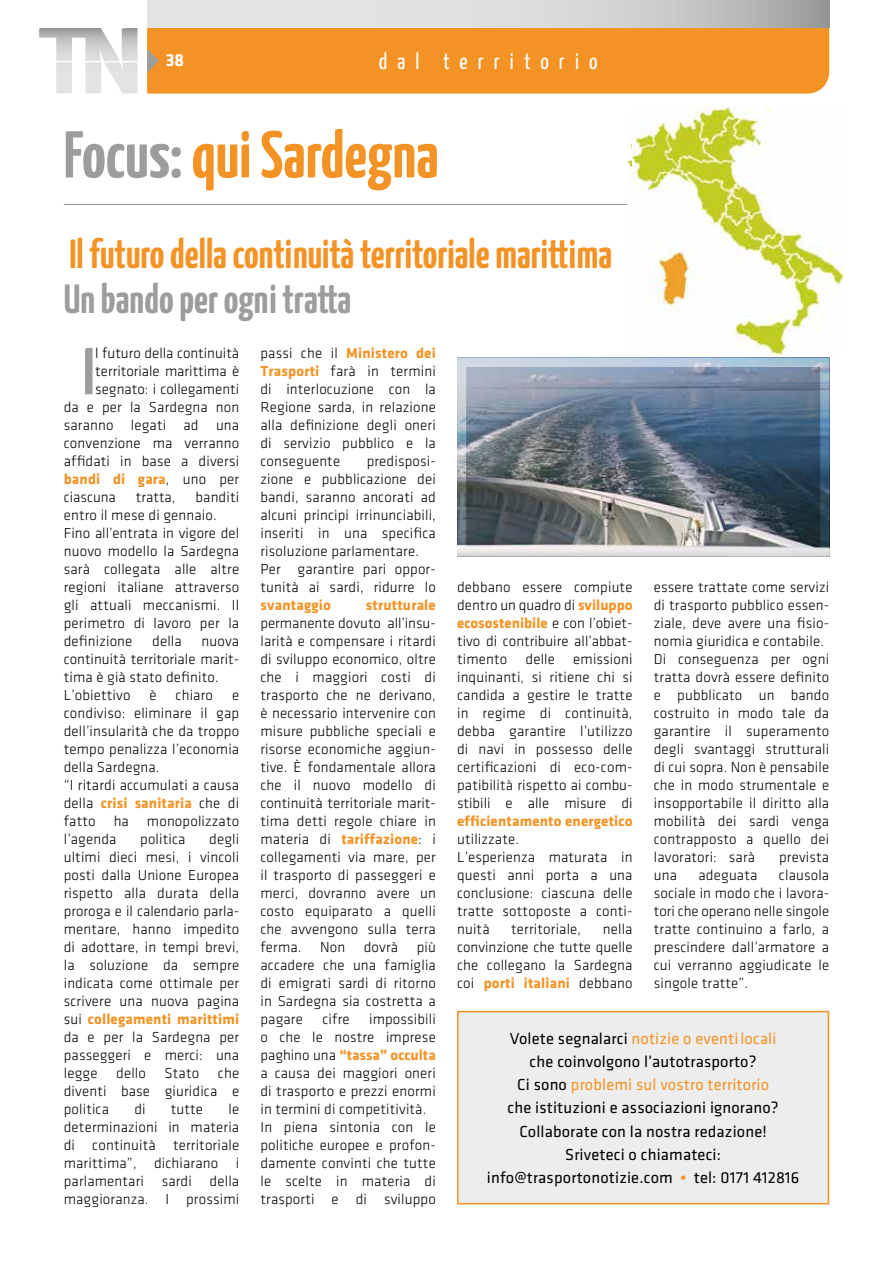
<style>
.page{position:relative;width:893px;height:1263px;background:#fff}
.page>*{position:absolute;margin:0;border:0;box-sizing:border-box;transform-origin:0 0}
.t1{font:700 66.45px "Yanone Kaffeesatz";color:#9d9d9c}
.t2{font:700 66px "Yanone Kaffeesatz";color:#f39325}
.t3{font:700 40.5px "Yanone Kaffeesatz";color:#f39325}
.t4{font:700 40.5px "Yanone Kaffeesatz";color:#9d9d9c}
.t5{font:22.5px "Yanone Kaffeesatz";letter-spacing:.45em;color:#fff}
.t6{font:700 18px "Klavika";color:#fff}
.t7{font:16.5px/23.2px "Klavika";letter-spacing:.01em;color:#000;text-align:center}
.t8{font:15px/18px "Klavika Light OSF";letter-spacing:.01em;color:#000}
.t9{font:700 15px "Klavika";letter-spacing:.01em;color:#f39325}
.s1{color:#9d9d9c}
.s2{font-family:"Klavika Light OSF";font-weight:400;color:#000}
.s3{font-family:"Klavika";font-weight:700;color:#f39325}
.s4{color:#f39325}
.s5{font-weight:700;color:#f39325}
</style>
<div class="page">
<hr style="left:64px;top:204px;width:568px;height:1px;background:#9d9d9c">
<div style="left:458px;top:1011px;width:370px;height:193px;background:#ededed"></div>
<div style="left:457px;top:1011px;width:372px;height:193px;border:2px solid #f39325"></div>
<img style="left:632px;top:106px;width:210px;height:248px">
<img style="left:467px;top:368px;width:352px;height:178px">
<div style="left:457px;top:358px;width:372px;height:198px;border:9px solid #fff"></div>
<div style="left:147px;top:28px;width:682px;height:66px;background:#f39325"></div>
<svg style="left:147px;top:0;width:682px;height:28px;background:#d4d4d4"></svg>
<svg style="left:39px;top:28px;width:98px;height:33px"></svg>
<svg style="left:56px;top:62px;width:81px;height:32px;fill:#e3e3e3"></svg>
<p class="t6" style="left:166px;top:50px;width:20px">38</p>
<h3 class="t5" style="left:379px;top:45px;width:220px">dal territorio</h3>
<h2 class="t2" style="left:64px;top:108px;width:376px"><span class="s1">Focus:</span> qui Sardegna</h2>
<h3 class="t3" style="left:69px;top:225px;width:544px">Il futuro della continuità territoriale marittima</h3>
<h3 class="t4" style="left:64px;top:270px;width:289px">Un bando per ogni tratta</h3>
<p class="t8" style="left:64px;top:344px;width:177px;text-align:right">l futuro della continuità territoriale marittima è segnato: i collegamenti<br>da e per la Sardegna non saranno legati ad una convenzione ma verranno affidati in base a diversi</p>
<p class="t9" style="left:64px;top:471px;width:177px">bandi di gara<span class="s2">, uno per</span></p>
<p class="t8" style="left:64px;top:488px;width:54px">ciascuna</p>
<p class="t8" style="left:136px;top:488px;width:41px">tratta,</p>
<h1 class="t1" style="left:83px;top:324px;width:13px">I</h1>
<p class="t8" style="left:64px;top:488px;width:177px;text-indent:132px">banditi entro il mese di gennaio.<br>Fino all’entrata in vigore del nuovo modello la Sardegna sarà collegata alle altre regioni italiane attraverso gli attuali meccanismi. Il perimetro di lavoro per la definizione</p>
<p class="t8" style="left:152px;top:632px;width:31px">della</p>
<p class="t8" style="left:64px;top:632px;width:177px;text-indent:138px">nuova continuità territoriale marit&shy;tima è già stato definito.<br>L’obiettivo</p>
<p class="t8" style="left:149px;top:686px;width:9px">è</p>
<p class="t8" style="left:176px;top:686px;width:39px">chiaro</p>
<p class="t8" style="left:64px;top:686px;width:177px;text-indent:168px">e condiviso: eliminare il gap dell’insularità che da troppo tempo penalizza l’economia della Sardegna.<br>“I ritardi accumulati a causa</p>
<p class="t9" style="left:64px;top:795px;width:177px"><span class="s2">della</span> crisi sanitaria <span class="s2">che di</span></p>
<p class="t8" style="left:64px;top:812px;width:177px">fatto ha monopolizzato l’agenda</p>
<p class="t8" style="left:64px;top:830px;width:177px;text-align:justify;text-indent:145px">degli ultimi dieci mesi, i vincoli posti dalla Unione Europea rispetto alla durata della proroga e il calendario parla&shy;mentare, hanno impedito di adottare, in tempi brevi, la soluzione da sempre indicata come ottimale per scrivere una nuova pagina</p>
<p class="t9" style="left:64px;top:1011px;width:177px"><span class="s2">sui</span> collegamenti marittimi</p>
<p class="t8" style="left:64px;top:1028px;width:177px;text-align:justify">da e per la Sardegna per passeggeri e merci: una legge dello Stato che diventi base giuridica e politica</p>
<p class="t8" style="left:140px;top:830px;width:47px">politica</p>
<p class="t8" style="left:64px;top:1100px;width:177px;text-align:justify;text-indent:165px">le determinazioni in materia di continuità territoriale marittima”, dichiarano i parlamentari sardi della maggioranza. I prossimi</p>
<p class="t8" style="left:134px;top:1100px;width:13px">di</p>
<p class="t8" style="left:171px;top:1100px;width:34px">tutte</p>
<p class="t9" style="left:260px;top:345px;width:177px"><span class="s2">passi che il</span> Ministero dei</p>
<p class="t8" style="left:260px;top:362px;width:177px;text-align:justify"><span class="s3">Trasporti</span> farà in termini di interlocuzione con la Regione sarda, in relazione alla definizione degli oneri di servizio pubblico e la conseguente</p>
<p class="t8" style="left:260px;top:452px;width:177px;text-indent:106px">predisposi&shy;zione e pubblicazione dei bandi, saranno ancorati ad alcuni principi irrinunciabili, inseriti in una specifica risoluzione parlamentare.<br>Per garantire pari oppor&shy;tunità ai sardi, ridurre lo</p>
<p class="t9" style="left:260px;top:597px;width:72px">svantaggio</p>
<p class="t9" style="left:366px;top:597px;width:72px">strutturale</p>
<p class="t8" style="left:260px;top:614px;width:177px;text-align:justify">permanente dovuto all’insu&shy;larità e compensare i ritardi di sviluppo economico, oltre che i maggiori costi di trasporto che ne derivano, è necessario intervenire con misure pubbliche speciali e risorse economiche aggiun&shy;tive. È fondamentale allora che il nuovo modello di continuità territoriale marit&shy;tima detti regole chiare in</p>
<p class="t9" style="left:260px;top:831px;width:177px"><span class="s2">materia di</span> tariffazione<span class="s2">: i</span></p>
<p class="t8" style="left:260px;top:849px;width:177px;text-align:justify">collegamenti via mare, per il trasporto di passeggeri e merci, dovranno avere un costo equiparato a quelli che avvengono sulla terra ferma. Non dovrà più accadere che una famiglia di emigrati sardi di ritorno in Sardegna sia costretta a pagare</p>
<p class="t8" style="left:322px;top:1011px;width:29px">cifre</p>
<p class="t8" style="left:260px;top:1011px;width:177px;text-align:right">impossibili<br>o che le nostre imprese</p>
<p class="t9" style="left:260px;top:1047px;width:177px"><span class="s2">paghino una</span> “tassa” occulta</p>
<p class="t8" style="left:260px;top:1065px;width:177px">a causa dei maggiori oneri di trasporto e prezzi enormi in termini di competitività.<br>In piena sintonia con le politiche europee e profon&shy;damente convinti che tutte le scelte in materia di trasporti e di sviluppo</p>
<p class="t8" style="left:457px;top:579px;width:177px">debbano essere compiute dentro un quadro di <span class="s3">sviluppo</span></p>
<p class="t9" style="left:457px;top:615px;width:177px">ecosostenibile <span class="s2">e con l’obiet-</span></p>
<p class="t8" style="left:457px;top:633px;width:177px;text-align:justify">tivo di contribuire all’abbat&shy;timento delle emissioni inquinanti, si ritiene chi si candida a gestire le tratte in regime di continuità, debba garantire l’utilizzo di navi in possesso delle certificazioni di eco-com&shy;patibilità rispetto ai combu&shy;stibili e alle misure di</p>
<p class="t9" style="left:457px;top:813px;width:177px">efficientamento energetico</p>
<p class="t8" style="left:457px;top:831px;width:177px">utilizzate.<br>L’esperienza maturata in questi anni porta a una conclusione: ciascuna delle tratte sottoposte a conti&shy;nuità</p>
<p class="t8" style="left:457px;top:921px;width:177px;text-align:justify;text-indent:146px">nella convinzione che tutte quelle che collegano la Sardegna</p>
<p class="t9" style="left:457px;top:975px;width:177px"><span class="s2">coi</span> porti italiani <span class="s2">debbano</span></p>
<p class="t8" style="left:511px;top:921px;width:71px">territoriale,</p>
<p class="t8" style="left:654px;top:579px;width:177px">essere trattate come servizi di trasporto pubblico essen&shy;ziale, deve avere una fisio&shy;nomia giuridica e contabile.<br>Di conseguenza per ogni tratta dovrà essere definito e pubblicato un bando costruito in modo tale da garantire il superamento degli svantaggi strutturali di cui sopra. Non è pensabile che in modo strumentale e insopportabile il diritto alla mobilità dei sardi venga contrapposto a quello dei lavoratori: sarà</p>
<p class="t8" style="left:779px;top:849px;width:52px">prevista</p>
<p class="t8" style="left:654px;top:867px;width:177px;text-align:justify;text-indent:125px">clausola sociale in modo che i lavora&shy;tori che operano nelle singole tratte continuino a farlo, a prescindere dall’armatore a cui verranno aggiudicate le singole tratte”.</p>
<p class="t8" style="left:654px;top:867px;width:25px">una</p>
<p class="t8" style="left:698px;top:867px;width:60px">adeguata</p>
<p class="t7" style="left:487px;top:1027px;width:314px">Volete segnalarci <span class="s4">notizie o eventi locali<br></span>che coinvolgono l’autotrasporto?<br>Ci sono <span class="s4">problemi sul vostro territorio<br></span>che istituzioni e associazioni ignorano?<br>Collaborate con la nostra redazione!<br>Sriveteci o chiamateci: info@trasportonotizie.com <span class="s5">•</span> tel: 0171 412816</p>
</div>
